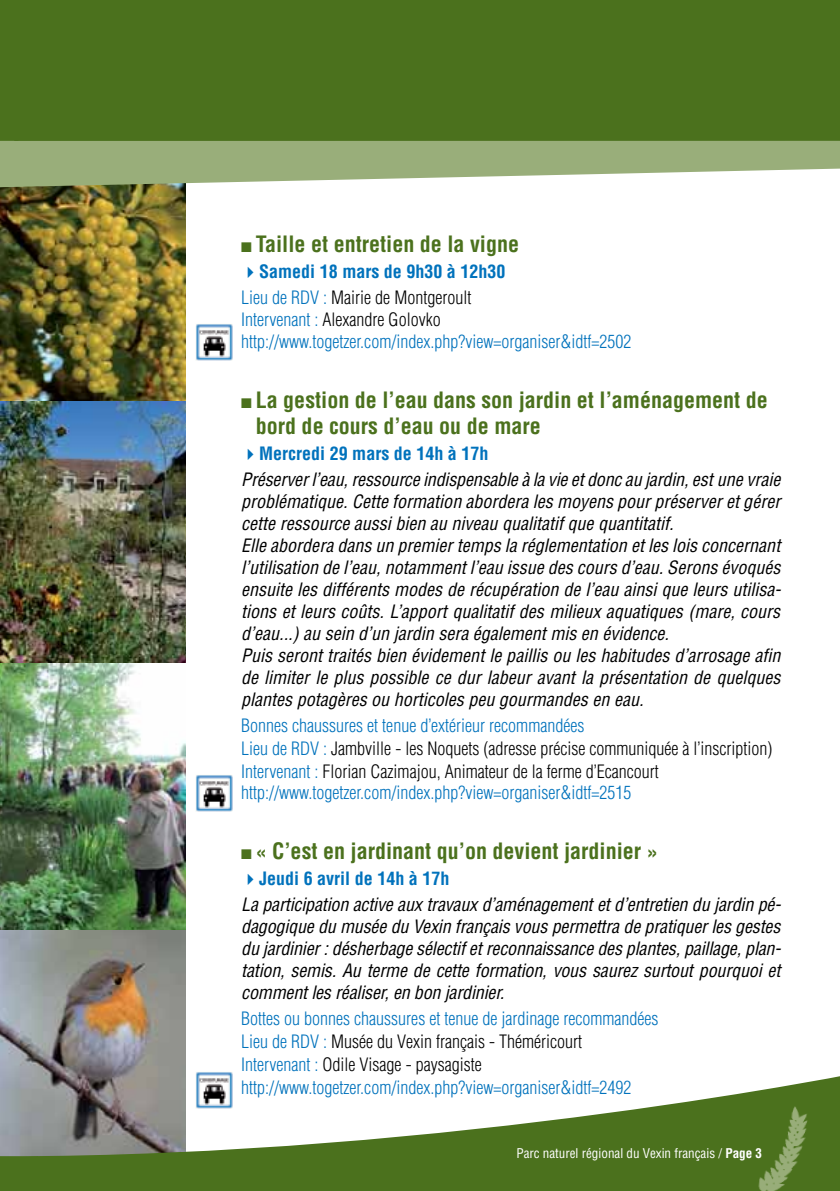
<style>
.page{position:relative;width:840px;height:1191px;background:#fff}
.page>*{position:absolute;margin:0;border:0;box-sizing:border-box;transform-origin:0 0}
.t1{font:700 condensed 22px/26px "Helvetica LT Std";color:#4b711d}
.t2{font:italic condensed 18px/22px "Helvetica LT Std";color:#000}
.t3{font:300 condensed 18px/23px "Helvetica LT Std";color:#0072bc}
.t4{font:300 condensed 18px/23px "Helvetica LT Std";color:#000}
.t5{font:700 condensed 18px/26px "Helvetica LT Std";color:#0072bc}
.t6{font:condensed 13.2px "Helvetica LT Std";color:#fff}
.s1{font-weight:300}
.s2{font-weight:300;color:#000}
.s3{color:#000}
.s4{color:#0072bc}
.s5{font-weight:700;font-style:normal;color:#0072bc}
.s6{font-weight:700}
</style>
<div class="page">
<img style="left:1px;top:188px;width:184px;height:213px">
<img style="left:0;top:187px;width:1px;height:299px">
<img style="left:0;top:401px;width:185px;height:529px">
<img style="left:0;top:930px;width:185px;height:140px">
<svg style="left:38px;top:1070px;width:801px;height:121px;fill:#4b711d"></svg>
<svg style="left:18px;top:141px;width:821px;height:47px;fill:#99ae7a"></svg>
<div style="left:18px;top:0;width:821px;height:141px;background:#4b711d"></div>
<svg style="left:0;top:1070px;width:38px;height:121px;background:#82907c"></svg>
<svg style="left:0;top:0;width:18px;height:195px;background:#5d7d32"></svg>
<img style="left:742px;top:1099px;width:67px;height:92px">
<img style="left:196px;top:1071px;width:36px;height:38px">
<img style="left:196px;top:324px;width:36px;height:37px">
<img style="left:196px;top:775px;width:36px;height:36px">
<p class="t1" style="left:241px;top:231px;width:279px">■ Taille et entretien de la vigne</p>
<p class="t5" style="left:241px;top:258px;width:266px">✔Samedi 18 mars de 9h30 à 12h30<br><span class="s1">Lieu de RDV :</span> <span class="s2">Mairie de Montgeroult</span></p>
<p class="t3" style="left:241px;top:308px;width:391px;line-height:22px">Intervenant : <span class="s3">Alexandre Golovko </span>http://www.togetzer.com/index.php?view=organiser&amp;idtf=2502</p>
<p class="t1" style="left:255px;top:387px;width:513px;text-indent:-15px">■ La gestion de l’eau dans son jardin et l’aménagement de bord de cours d’eau ou de mare</p>
<p class="t2" style="left:241px;top:441px;width:540px;line-height:26px"><span class="s4">✔</span><span class="s5">Mercredi 29 mars de 14h à 17h<br></span>Préserver l’eau, ressource indispensable à la vie et donc au jardin, est une vraie</p>
<p class="t2" style="left:241px;top:491px;width:541px">problématique. Cette formation abordera les moyens pour préserver et gérer cette ressource aussi bien au niveau qualitatif que quantitatif.<br>Elle abordera dans un premier temps la réglementation et les lois concernant l’utilisation de l’eau, notamment l’eau issue des cours d’eau. Serons évoqués ensuite les différents modes de récupération de l’eau ainsi que leurs utilisa&shy;tions et leurs coûts. L’apport qualitatif des milieux aquatiques (mare, cours d’eau...) au sein d’un jardin sera également mis en évidence.<br>Puis seront traités bien évidement le paillis ou les habitudes d’arrosage afin de limiter le plus possible ce dur labeur avant la présentation de quelques plantes potagères ou horticoles peu gourmandes en eau.</p>
<p class="t4" style="left:241px;top:714px;width:532px"><span class="s4">Bonnes chaussures et tenue d’extérieur recommandées<br>Lieu de RDV :</span> Jambville - les Noquets (adresse précise communiquée à l’inscription)<br><span class="s4">Intervenant :</span> Florian Cazimajou, Animateur de la ferme d’Ecancourt</p>
<p class="t3" style="left:241px;top:781px;width:391px">http://www.togetzer.com/index.php?view=organiser&amp;idtf=2515</p>
<p class="t1" style="left:241px;top:838px;width:418px">■ « C’est en jardinant qu’on devient jardinier »</p>
<p class="t2" style="left:241px;top:866px;width:541px;line-height:26px"><span class="s4">✔</span><span class="s5">Jeudi 6 avril de 14h à 17h<br></span>La participation active aux travaux d’aménagement et d’entretien du jardin pé-</p>
<p class="t2" style="left:241px;top:916px;width:541px;text-align:justify">dagogique du musée du Vexin français vous permettra de pratiquer les gestes du jardinier : désherbage sélectif et reconnaissance des plantes, paillage, plan&shy;tation, semis. Au terme de cette formation, vous saurez surtout pourquoi et comment les réaliser, en bon jardinier.</p>
<p class="t3" style="left:241px;top:1007px;width:418px">Bottes ou bonnes chaussures et tenue de jardinage recommandées Lieu de RDV : <span class="s3">Musée du Vexin français - Théméricourt<br></span>Intervenant : <span class="s3">Odile Visage - paysagiste </span>http://www.togetzer.com/index.php?view=organiser&amp;idtf=2492</p>
<p class="t6" style="left:516px;top:1144px;width:247px">Parc naturel régional du Vexin français / <span class="s6">Page 3</span></p>
</div>
